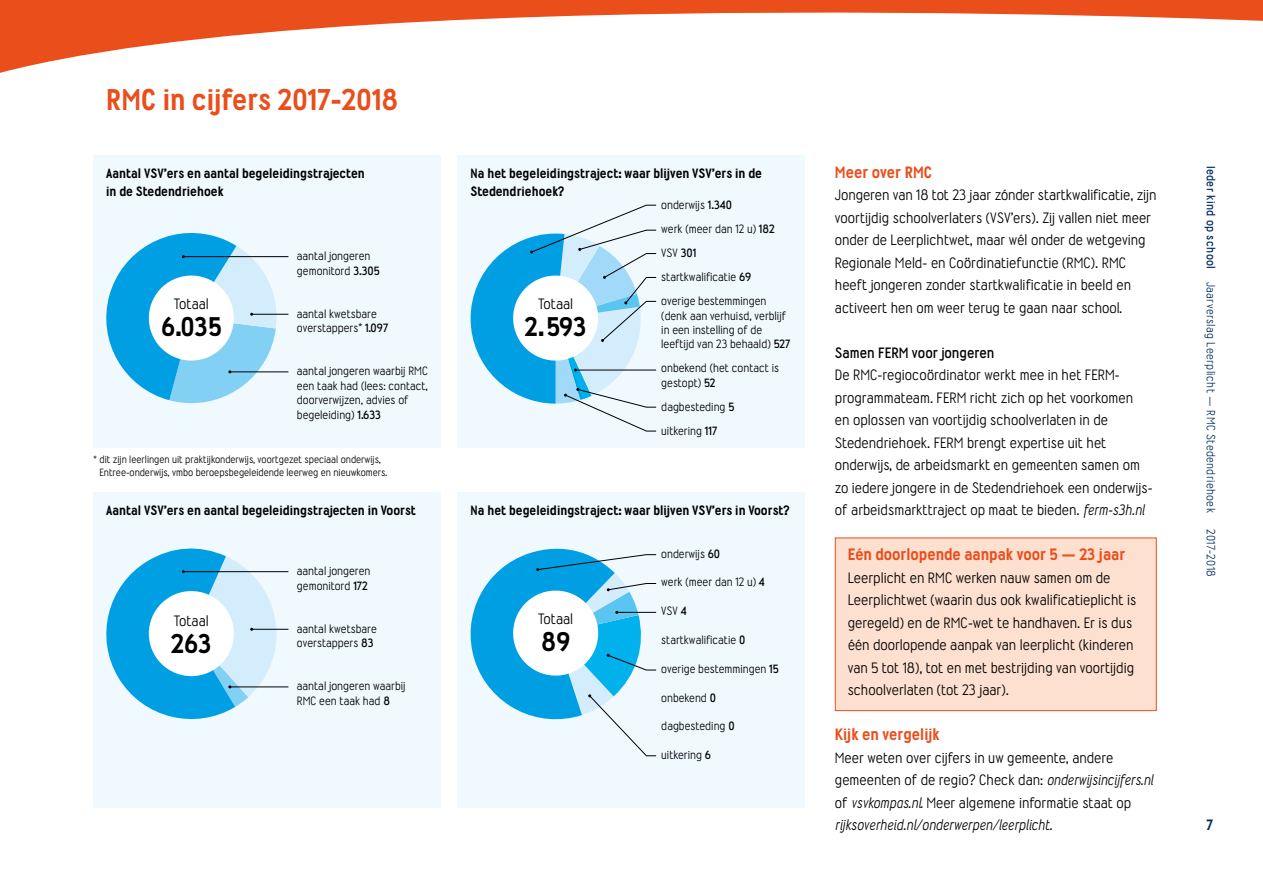
<style>
.page{position:relative;width:1263px;height:893px;background:#fff}
.page>*{position:absolute;margin:0;border:0;box-sizing:border-box;transform-origin:0 0}
.t1{font:30px "Wyvern Hvy";color:#e94e1b}
.t2{font:27px "Wyvern Hvy";color:#000}
.t3{font:16.5px "Wyvern Hvy";color:#e94e1b}
.t4{font:15px/22.5px "Wyvern Rg";color:#000}
.t5{font:700 15px "Wyvern Rg";color:#000}
.t6{font:15px "Wyvern Hvy";color:#053162}
.t7{font:13.5px/18px "Wyvern Hvy";color:#000}
.t8{font:12px/14.4px "Wyvern Rg";color:#000}
.t9{font:12px "Wyvern Rg";letter-spacing:.03em;color:#053162}
.t10{font:10.5px/12.8px "Wyvern Rg";color:#000}
.s1{font-weight:700}
.s2{font-style:italic}
</style>
<div class="page">
<svg style="left:0;top:0;width:1263px;height:255px"></svg>
<div style="left:94px;top:493px;width:347px;height:315px;background:#f0f9fe"></div>
<div style="left:458px;top:493px;width:347px;height:315px;background:#f0f9fe"></div>
<div style="left:835px;top:538px;width:322px;height:173px;background:#fde0d0;border:1px solid #e94e1b"></div>
<div style="left:94px;top:155px;width:347px;height:293px;background:#f0f9fe"></div>
<hr style="left:183px;top:256px;width:105px;height:1px;background:#000">
<hr style="left:252px;top:314px;width:36px;height:1px;background:#000">
<hr style="left:230px;top:371px;width:58px;height:1px;background:#000">
<svg style="left:106px;top:233px;width:174px;height:171px"></svg>
<div style="left:458px;top:155px;width:347px;height:293px;background:#f0f9fe"></div>
<svg style="left:471px;top:204px;width:186px;height:228px"></svg>
<svg style="left:106px;top:548px;width:182px;height:171px"></svg>
<svg style="left:470px;top:548px;width:187px;height:208px"></svg>
<h1 class="t1" style="left:106px;top:83px;width:294px">RMC in cijfers 2017-2018</h1>
<p class="t7" style="left:106px;top:164px;width:260px">Aantal VSV’ers en aantal begeleidingstrajecten in de Stedendriehoek</p>
<p class="t4" style="left:174px;top:293px;width:36px">Totaal</p>
<h2 class="t2" style="left:161px;top:311px;width:62px">6.035</h2>
<p class="t8" style="left:297px;top:249px;width:84px">aantal jongeren gemonitord <span class="s1">3.305</span></p>
<p class="t8" style="left:297px;top:306px;width:93px">aantal kwetsbare overstappers<sup>*</sup> <span class="s1">1.097</span></p>
<p class="t8" style="left:297px;top:364px;width:133px">aantal jongeren waarbij RMC een taak had (lees: contact, doorverwijzen, advies of begeleiding) <span class="s1">1.633</span></p>
<p class="t7" style="left:471px;top:164px;width:293px">Na het begeleidingstraject: waar blijven VSV’ers in de<br>Stedendriehoek?</p>
<p class="t8" style="left:661px;top:193px;width:115px;line-height:24px">onderwijs <span class="s1">1.340<br></span>werk (meer dan 12 u) <span class="s1">182<br></span>VSV <span class="s1">301<br></span>startkwalificatie <span class="s1">69 </span>overige bestemmingen</p>
<p class="t8" style="left:661px;top:308px;width:131px">(denk aan verhuisd, verblijf in een instelling of de leeftijd van 23 behaald) <span class="s1">527</span></p>
<p class="t8" style="left:661px;top:361px;width:119px">onbekend (het contact is gestopt) <span class="s1">52</span></p>
<p class="t8" style="left:661px;top:395px;width:74px;line-height:24px">dagbesteding <span class="s1">5 </span>uitkering <span class="s1">117</span></p>
<p class="t4" style="left:538px;top:293px;width:36px">Totaal</p>
<h2 class="t2" style="left:525px;top:311px;width:63px">2.593</h2>
<p class="t10" style="left:99px;top:453px;width:290px;text-indent:-6px"><sup>*</sup> dit zijn leerlingen uit praktijkonderwijs, voortgezet speciaal onderwijs,<br>Entree-onderwijs, vmbo beroepsbegeleidende leerweg en nieuwkomers.</p>
<p class="t7" style="left:106px;top:502px;width:311px">Aantal VSV’ers en aantal begeleidingstrajecten in Voorst</p>
<p class="t7" style="left:471px;top:502px;width:321px">Na het begeleidingstraject: waar blijven VSV’ers in Voorst?</p>
<p class="t4" style="left:174px;top:609px;width:36px">Totaal</p>
<h2 class="t2" style="left:171px;top:628px;width:42px">263</h2>
<p class="t8" style="left:297px;top:564px;width:75px">aantal jongeren gemonitord <span class="s1">172</span></p>
<p class="t8" style="left:297px;top:621px;width:81px">aantal kwetsbare overstappers <span class="s1">83</span></p>
<p class="t8" style="left:297px;top:679px;width:110px">aantal jongeren waarbij<br>RMC een taak had <span class="s1">8</span></p>
<p class="t4" style="left:538px;top:608px;width:36px">Totaal</p>
<h2 class="t2" style="left:541px;top:626px;width:31px">89</h2>
<p class="t8" style="left:661px;top:546px;width:60px">onderwijs <span class="s1">60</span></p>
<p class="t8" style="left:661px;top:575px;width:105px">werk (meer dan 12 u) <span class="s1">4</span></p>
<p class="t8" style="left:661px;top:604px;width:27px">VSV <span class="s1">4</span></p>
<p class="t8" style="left:661px;top:632px;width:86px">startkwalificatie <span class="s1">0</span></p>
<p class="t8" style="left:661px;top:661px;width:119px">overige bestemmingen <span class="s1">15</span></p>
<p class="t8" style="left:661px;top:690px;width:56px">onbekend <span class="s1">0</span></p>
<p class="t8" style="left:661px;top:719px;width:75px">dagbesteding <span class="s1">0</span></p>
<p class="t8" style="left:661px;top:748px;width:51px">uitkering <span class="s1">6</span></p>
<p class="t3" style="left:835px;top:162px;width:99px">Meer over RMC</p>
<p class="t4" style="left:835px;top:184px;width:323px">Jongeren van 18 tot 23 jaar zónder startkwalificatie, zijn voortijdig schoolverlaters (VSV’ers). Zij vallen niet meer onder de Leerplichtwet, maar wél onder de wetgeving Regionale Meld- en Coördinatiefunctie (RMC). RMC heeft jongeren zonder startkwalificatie in beeld en activeert hen om weer terug te gaan naar school.</p>
<p class="t5" style="left:835px;top:344px;width:161px">Samen FERM voor jongeren</p>
<p class="t4" style="left:835px;top:364px;width:319px">De RMC-regiocoördinator werkt mee in het FERM&shy;programmateam. FERM richt zich op het voorkomen<br>en oplossen van voortijdig schoolverlaten in de Stedendriehoek. FERM brengt expertise uit het onderwijs, de arbeidsmarkt en gemeenten samen om zo iedere jongere in de Stedendriehoek een onderwijs&shy;of arbeidsmarkttraject op maat te bieden. <span class="s2">ferm-s3h.nl</span></p>
<p class="t3" style="left:848px;top:545px;width:279px">Eén doorlopende aanpak voor 5 – 23 jaar</p>
<p class="t4" style="left:848px;top:566px;width:290px">Leerplicht en RMC werken nauw samen om de Leerplichtwet (waarin dus ook kwalificatieplicht is geregeld) en de RMC-wet te handhaven. Er is dus één doorlopende aanpak van leerplicht (kinderen van 5 tot 18), tot en met bestrijding van voortijdig schoolverlaten (tot 23 jaar).</p>
<p class="t3" style="left:835px;top:725px;width:106px">Kijk en vergelijk</p>
<p class="t4" style="left:835px;top:746px;width:320px">Meer weten over cijfers in uw gemeente, andere gemeenten of de regio? Check dan: <span class="s2">onderwijsincijfers.nl </span>of <span class="s2">vsvkompas.nl.</span> Meer algemene informatie staat op <span class="s2">rijksoverheid.nl/onderwerpen/leerplicht.</span></p>
<p class="t9" style="left:1217px;top:166px;width:348px;rotate:90deg"><span class="s1">Ieder kind op school</span> Jaarverslag Leerplicht – RMC Stedendriehoek</p>
<p class="t9" style="left:1217px;top:529px;width:50px;rotate:90deg">2017-2018</p>
<p class="t6" style="left:1206px;top:816px;width:8px">7</p>
</div>
